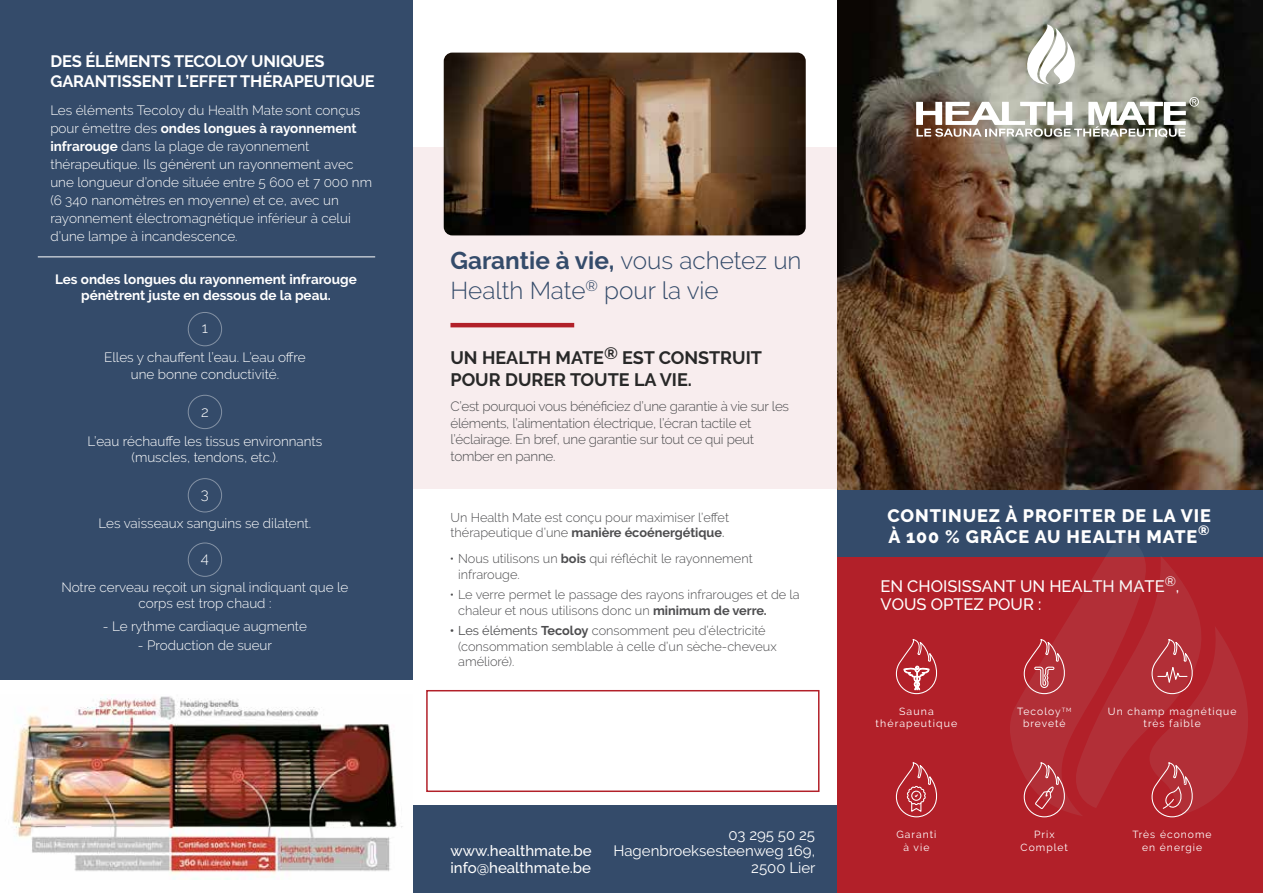
<style>
.page{position:relative;width:1263px;height:893px;background:#fff}
.page>*{position:absolute;margin:0;border:0;box-sizing:border-box;transform-origin:0 0}
.t1{font:300 24.3px/29.1px "Raleway";color:#344b6a}
.t2{font:800 18px/21px "Raleway";letter-spacing:.05em;color:#fff}
.t3{font:700 18px/21.6px "Raleway";color:#282828}
.t4{font:700 16.5px/19.8px "Raleway";letter-spacing:-.01em;color:#fff}
.t5{font:500 16.5px/18px "Raleway";color:#fff}
.t6{font:15px/16.5px "Raleway";color:#fff;text-align:right}
.t7{font:500 15px/16.5px "Raleway";color:#fff}
.t8{font:300 15px "Raleway";color:#fff}
.t9{font:300 13.5px/18px "Raleway";color:#fff;text-align:center}
.t10{font:300 13.5px/16.5px "Raleway";letter-spacing:-.02em;color:#4d4d4f}
.t11{font:700 13.5px/16.2px "Raleway";color:#fff;text-align:center}
.t12{font:300 12.75px/15.8px "Raleway";color:#4d4d4f}
.t13{font:10.35px/12.3px "Raleway";letter-spacing:.1em;color:#fff;text-align:center}
.s1{font-weight:700}
.s2{font-weight:400}
</style>
<div class="page">
<div style="left:837px;top:489px;width:426px;height:68px;background:#344b6a"></div>
<div style="left:411px;top:805px;width:427px;height:88px;background:#344b6a"></div>
<div style="left:837px;top:557px;width:426px;height:336px;background:#b22029"></div>
<div style="left:413px;top:148px;width:425px;height:341px;background:#f8edee"></div>
<div style="left:0;top:0;width:412px;height:893px;background:#344b6a"></div>
<img style="left:837px;top:0;width:426px;height:489px">
<img style="left:444px;top:53px;width:362px;height:182px">
<div style="left:0;top:680px;width:413px;height:213px;background:#fff"></div>
<img style="left:12px;top:696px;width:391px;height:183px">
<hr style="left:450px;top:323px;width:124px;height:4px;background:#b22029">
<div style="left:188px;top:312px;width:34px;height:34px;border:1px solid #fff;border-radius:50%"></div>
<div style="left:188px;top:543px;width:34px;height:34px;border:1px solid #fff;border-radius:50%"></div>
<div style="left:188px;top:478px;width:34px;height:34px;border:1px solid #fff;border-radius:50%"></div>
<div style="left:188px;top:395px;width:34px;height:34px;border:1px solid #fff;border-radius:50%"></div>
<svg style="left:895px;top:639px;width:42px;height:56px"></svg>
<svg style="left:895px;top:762px;width:42px;height:56px"></svg>
<svg style="left:1010px;top:534px;width:238px;height:284px"></svg>
<div style="left:426px;top:690px;width:393px;height:102px;border:2px solid #b22029"></div>
<svg style="left:916px;top:24px;width:283px;height:114px"></svg>
<hr style="left:38px;top:256px;width:337px;height:1px;background:#fff">
<p class="t4" style="left:51px;top:51px;width:326px">DES ÉLÉMENTS TECOLOY UNIQUES<br>GARANTISSENT L’EFFET THÉRAPEUTIQUE</p>
<p class="t9" style="left:50px;top:101px;width:323px;text-align:left">Les éléments Tecoloy du Health Mate sont conçus pour émettre des <span class="s1">ondes longues à rayonnement infrarouge</span> dans la plage de rayonnement thérapeutique. Ils génèrent un rayonnement avec une longueur d’onde située entre 5 600 et 7 000 nm (6 340 nanomètres en moyenne) et ce, avec un rayonnement électromagnétique inférieur à celui d’une lampe à incandescence.</p>
<p class="t11" style="left:55px;top:271px;width:303px">Les ondes longues du rayonnement infrarouge pénètrent juste en dessous de la peau.</p>
<p class="t8" style="left:202px;top:319px;width:8px">1</p>
<p class="t9" style="left:104px;top:349px;width:203px;line-height:16.2px">Elles y chauffent l’eau. L’eau offre une bonne conductivité.</p>
<p class="t8" style="left:201px;top:403px;width:9px">2</p>
<p class="t9" style="left:88px;top:433px;width:236px;line-height:16.2px">L’eau réchauffe les tissus environnants (muscles, tendons, etc.).</p>
<p class="t8" style="left:201px;top:485px;width:9px">3</p>
<p class="t9" style="left:99px;top:514px;width:214px">Les vaisseaux sanguins se dilatent.</p>
<p class="t8" style="left:201px;top:549px;width:10px">4</p>
<p class="t9" style="left:61px;top:579px;width:289px;line-height:16.2px">Notre cerveau reçoit un signal indiquant que le corps est trop chaud :</p>
<p class="t9" style="left:103px;top:617px;width:205px">- Le rythme cardiaque augmente</p>
<p class="t9" style="left:138px;top:636px;width:136px">- Production de sueur</p>
<h1 class="t1" style="left:450px;top:246px;width:353px"><span class="s1">Garantie à vie,</span> vous achetez un<br>Health Mate<sup>®</sup> pour la vie</h1>
<h2 class="t3" style="left:450px;top:347px;width:313px">UN HEALTH MATE<sup>®</sup> EST CONSTRUIT<br>POUR DURER TOUTE LA VIE.</h2>
<p class="t10" style="left:450px;top:398px;width:340px">C’est pourquoi vous bénéficiez d’une garantie à vie sur les éléments, l’alimentation électrique, l’écran tactile et l’éclairage. En bref, une garantie sur tout ce qui peut tomber en panne.</p>
<p class="t12" style="left:450px;top:509px;width:280px">Un Health Mate est conçu pour maximiser l’effet thérapeutique d’une <span class="s1">manière écoénergétique</span><span class="s2">.</span></p>
<p class="t12" style="left:458px;top:551px;width:296px;text-indent:-9px">• Nous utilisons un <span class="s1">bois</span> qui réfléchit le rayonnement infrarouge.</p>
<p class="t12" style="left:458px;top:587px;width:343px;text-indent:-9px">• Le verre permet le passage des rayons infrarouges et de la chaleur et nous utilisons donc un <span class="s1">minimum de verre.</span></p>
<p class="t12" style="left:458px;top:622px;width:320px;text-indent:-9px"><span class="s1">•</span> <span class="s2">Les éléments</span> <span class="s1">Tecoloy</span> consomment peu d’électricité (consommation semblable à celle d’un sèche-cheveux amélioré).</p>
<p class="t7" style="left:450px;top:843px;width:143px">www.healthmate.be info@healthmate.be</p>
<p class="t6" style="left:613px;top:826px;width:204px">03 295 50 25<br>Hagenbroeksesteenweg 169,<br>2500 Lier</p>
<h2 class="t2" style="left:887px;top:505px;width:325px">CONTINUEZ À PROFITER DE LA VIE<br>À 100 % GRÂCE AU HEALTH MATE<sup>®</sup></h2>
<p class="t5" style="left:880px;top:577px;width:300px">EN CHOISISSANT UN HEALTH MATE<sup>®</sup>,<br>VOUS OPTEZ POUR :</p>
<p class="t13" style="left:876px;top:705px;width:83px">Sauna thérapeutique</p>
<p class="t13" style="left:896px;top:828px;width:42px">Garanti à vie</p>
<p class="t13" style="left:1017px;top:705px;width:56px">Tecoloy<sup>TM </sup>breveté</p>
<p class="t13" style="left:1108px;top:705px;width:130px">Un champ magnétique très faible</p>
<p class="t13" style="left:1020px;top:828px;width:49px">Prix<br>Complet</p>
<p class="t13" style="left:1132px;top:828px;width:81px">Très économe en énergie</p>
</div>
